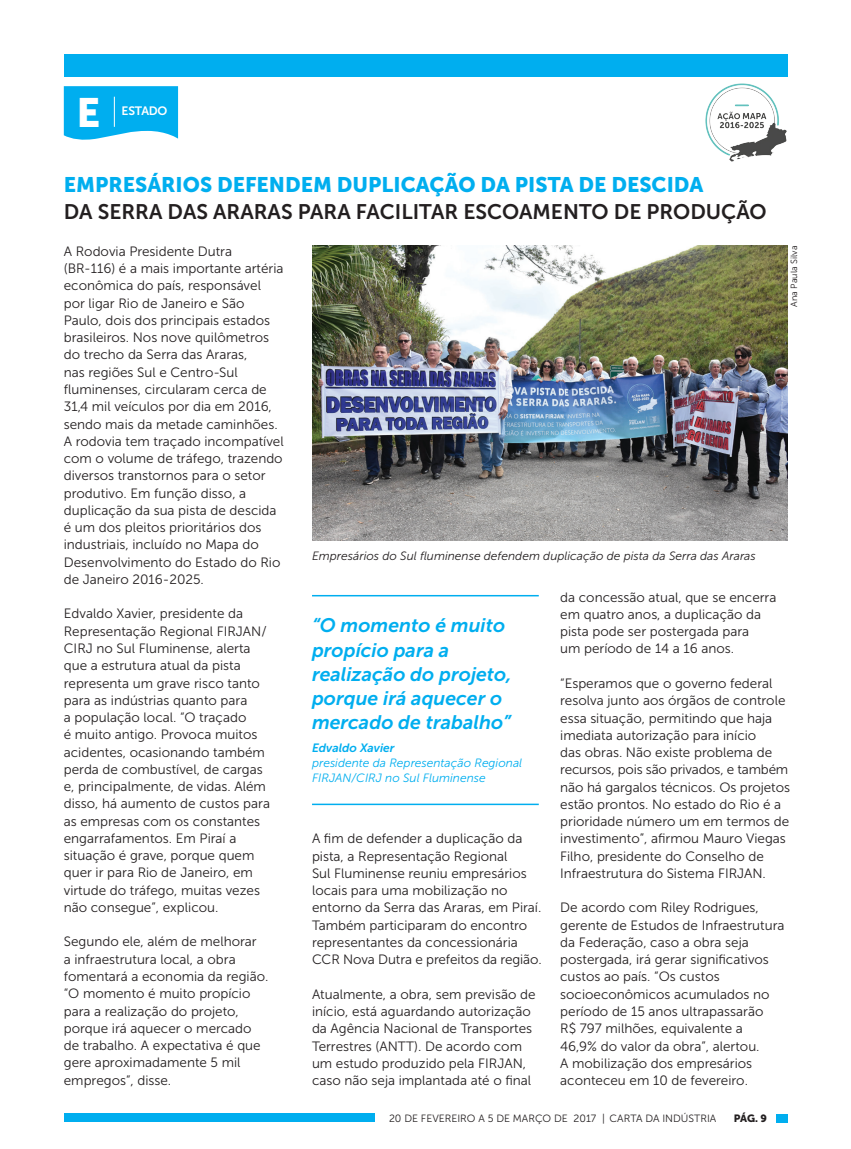
<style>
.page{position:relative;width:851px;height:1149px;background:#fff}
.page>*{position:absolute;margin:0;border:0;box-sizing:border-box;transform-origin:0 0}
.titulo_16{font:40.65px "Museo Sans 900";color:#fff}
.texto{font:21px "Museo Sans 700";color:#231f20}
.texto-2{font:21px "Museo Sans 900";color:#00aeef}
.OLHO_NOVO_01{font:italic 19.5px/24px "Museo Sans 700";color:#00aeef}
.texto-3{font:13.5px/17.2px "Museo Sans 300";color:#231f20}
.t1{font:12.15px "Museo Sans 700";letter-spacing:-.02em;color:#fff}
.Legenda{font:italic 12px "Museo Sans 300";color:#231f20}
.OLHO_NOVO_03{font:italic 12px/15px "Museo Sans 300";color:#00aeef}
.OLHO_NOVO_02{font:italic 12px "Museo Sans 700";color:#00aeef}
.t2{font:10.5px "Museo Sans 300";color:#231f20}
.t3{font:10.5px "Museo Sans 900";color:#231f20}
.Crédito{font:9px "Museo Sans 300";color:#231f20}
</style>
<div class="page">
<div style="left:64px;top:1113px;width:310px;height:8px;background:#00aeef"></div>
<div style="left:775px;top:1113px;width:12px;height:8px;background:#00aeef"></div>
<div style="left:64px;top:54px;width:723px;height:22px;background:#00aeef"></div>
<svg style="left:64px;top:86px;width:114px;height:54px;background:#17b5f0"></svg>
<hr style="left:114px;top:97px;width:1px;height:30px;background:#fff">
<img style="left:705px;top:83px;width:82px;height:79px">
<img style="left:312px;top:246px;width:475px;height:294px">
<hr style="left:312px;top:594px;width:226px;height:2px;background:#00aeef">
<hr style="left:312px;top:803px;width:226px;height:1px;background:#00aeef">
<p class="titulo_16" style="left:77px;top:90px;width:25px">E</p>
<p class="t1" style="left:122px;top:104px;width:47px">ESTADO</p>
<p class="texto-2" style="left:64px;top:173px;width:641px">EMPRESÁRIOS DEFENDEM DUPLICAÇÃO DA PISTA DE DESCIDA</p>
<p class="texto" style="left:64px;top:200px;width:704px">DA SERRA DAS ARARAS PARA FACILITAR ESCOAMENTO DE PRODUÇÃO</p>
<p class="texto-3" style="left:64px;top:243px;width:221px">A Rodovia Presidente Dutra (BR-116) é a mais importante artéria</p>
<p class="texto-3" style="left:64px;top:277px;width:221px">econômica do país, responsável por ligar Rio de Janeiro e São<br>Paulo, dois dos principais estados brasileiros. Nos nove quilômetros do trecho da Serra das Araras,<br>nas regiões Sul e Centro-Sul fluminenses, circularam cerca de<br>31,4 mil veículos por dia em 2016, sendo mais da metade caminhões.<br>A rodovia tem traçado incompatível com o volume de tráfego, trazendo diversos transtornos para o setor produtivo. Em função disso, a duplicação da sua pista de descida é um dos pleitos prioritários dos industriais, incluído no Mapa do<br>Desenvolvimento do Estado do Rio</p>
<p class="texto-3" style="left:64px;top:570px;width:141px">de Janeiro 2016-2025.</p>
<p class="texto-3" style="left:64px;top:605px;width:208px">Edvaldo Xavier, presidente da<br>Representação Regional FIRJAN/<br>CIRJ no Sul Fluminense, alerta que a estrutura atual da pista representa um grave risco tanto para as indústrias quanto para<br>a população local. “O traçado<br>é muito antigo. Provoca muitos acidentes, ocasionando também perda de combustível, de cargas e, principalmente, de vidas. Além disso, há aumento de custos para as empresas com os constantes engarrafamentos. Em Piraí a situação é grave, porque quem quer ir para Rio de Janeiro, em virtude do tráfego, muitas vezes não consegue”, explicou.</p>
<p class="texto-3" style="left:64px;top:933px;width:206px">Segundo ele, além de melhorar<br>a infraestrutura local, a obra fomentará a economia da região. “O momento é muito propício para a realização do projeto, porque irá aquecer o mercado de trabalho. A expectativa é que gere aproximadamente 5 mil empregos”, disse.</p>
<p class="Crédito" style="left:789px;top:306px;width:62px;rotate:-90deg">Ana Paula Silva</p>
<p class="Legenda" style="left:312px;top:549px;width:445px">Empresários do Sul fluminense defendem duplicação de pista da Serra das Araras</p>
<p class="OLHO_NOVO_01" style="left:312px;top:613px;width:201px">“O momento é muito propício para a realização do projeto, porque irá aquecer o mercado de trabalho”</p>
<p class="OLHO_NOVO_02" style="left:312px;top:741px;width:84px">Edvaldo Xavier</p>
<p class="OLHO_NOVO_03" style="left:312px;top:755px;width:212px">presidente da Representação Regional<br>FIRJAN/CIRJ no Sul Fluminense</p>
<p class="texto-3" style="left:312px;top:829px;width:231px">A fim de defender a duplicação da pista, a Representação Regional<br>Sul Fluminense reuniu empresários locais para uma mobilização no entorno da Serra das Araras, em Piraí.<br>Também participaram do encontro representantes da concessionária CCR Nova Dutra e prefeitos da região.</p>
<p class="texto-3" style="left:312px;top:985px;width:225px">Atualmente, a obra, sem previsão de início, está aguardando autorização da Agência Nacional de Transportes Terrestres (ANTT). De acordo com um estudo produzido pela FIRJAN, caso não seja implantada até o final</p>
<p class="texto-3" style="left:560px;top:588px;width:218px">da concessão atual, que se encerra em quatro anos, a duplicação da pista pode ser postergada para<br>um período de 14 a 16 anos.</p>
<p class="texto-3" style="left:560px;top:674px;width:231px">“Esperamos que o governo federal resolva junto aos órgãos de controle essa situação, permitindo que haja imediata autorização para início<br>das obras. Não existe problema de recursos, pois são privados, e também não há gargalos técnicos. Os projetos estão prontos. No estado do Rio é a prioridade número um em termos de investimento”, afirmou Mauro Viegas Filho, presidente do Conselho de Infraestrutura do Sistema FIRJAN.</p>
<p class="texto-3" style="left:560px;top:898px;width:226px">De acordo com Riley Rodrigues, gerente de Estudos de Infraestrutura da Federação, caso a obra seja postergada, irá gerar significativos custos ao país. “Os custos socioeconômicos acumulados no período de 15 anos ultrapassarão<br>R$ 797 milhões, equivalente a<br>46,9% do valor da obra”, alertou.<br>A mobilização dos empresários aconteceu em 10 de fevereiro.</p>
<p class="t2" style="left:389px;top:1112px;width:329px">20 DE FEVEREIRO A 5 DE MARÇO DE 2017 | CARTA DA INDÚSTRIA</p>
<p class="t3" style="left:733px;top:1111px;width:35px">PÁG. 9</p>
</div>
